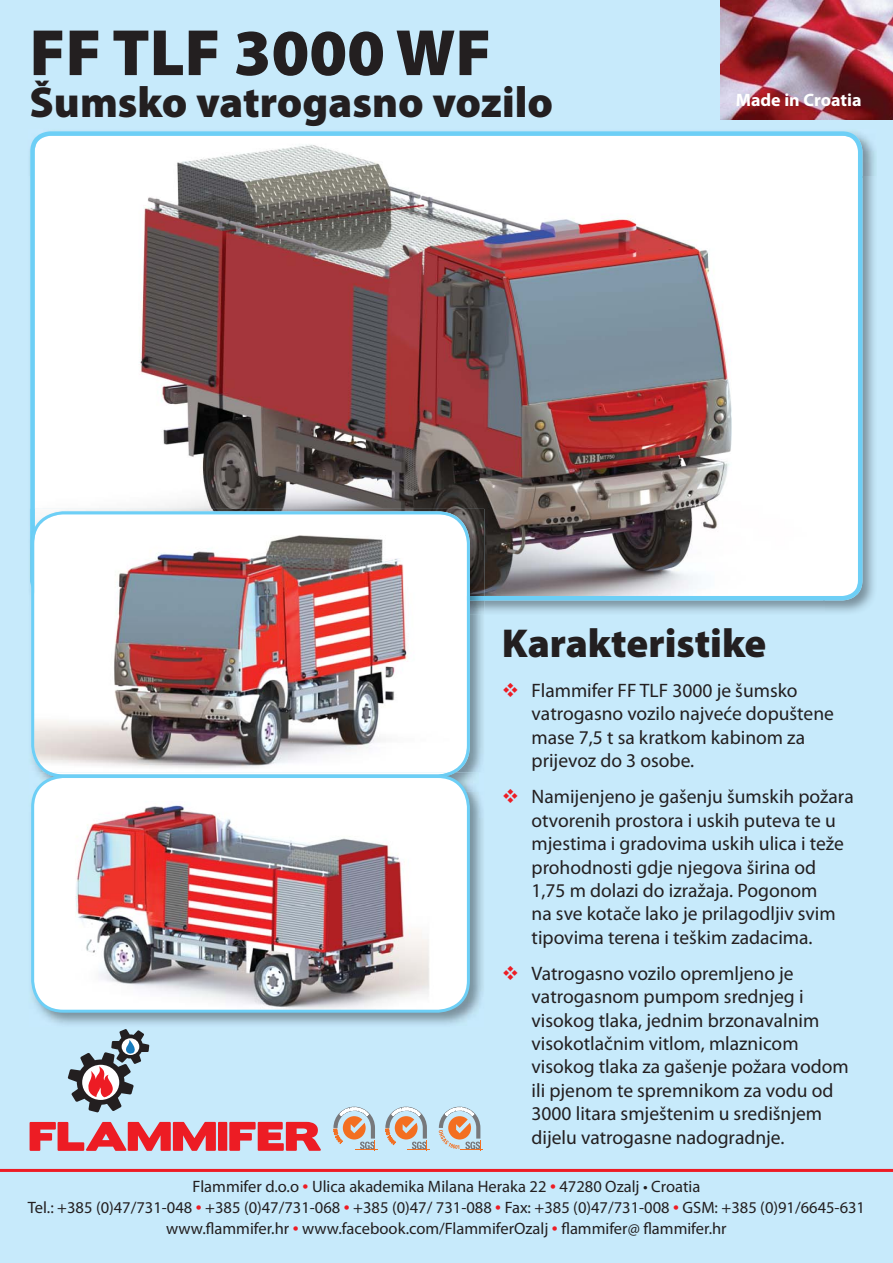
<style>
.page{position:relative;width:893px;height:1263px;background:#fff}
.page>*{position:absolute;margin:0;border:0;box-sizing:border-box;transform-origin:0 0}
.t1{font:900 66px "Myriad Pro";color:#231f20}
.t2{font:900 43.5px "Myriad Pro";color:#231f20}
.t3{font:900 40.5px "Myriad Pro";color:#231f20}
.t4{font:19.5px/23.4px "Myriad Pro";color:#231f20}
.t5{font:700 18px "Myriad Pro";color:#fff}
.t6{font:16.5px/21px "Myriad Pro";color:#231f20;text-align:center}
.s1{font-size:21px;color:#ed1c24}
</style>
<div class="page">
<div style="left:0;top:0;width:892px;height:1263px;background:#c7eafb"></div>
<img style="left:862px;top:135px;width:14px;height:42px">
<img style="left:824px;top:177px;width:50px;height:435px">
<img style="left:30px;top:131px;width:832px;height:470px">
<svg style="left:30px;top:1122px;width:291px;height:29px"></svg>
<svg style="left:68px;top:1029px;width:81px;height:84px"></svg>
<img style="left:30px;top:600px;width:454px;height:173px">
<img style="left:30px;top:509px;width:454px;height:91px">
<img style="left:31px;top:511px;width:439px;height:262px">
<hr style="left:0;top:1169px;width:892px;height:3px;background:#ed1c24">
<svg style="left:385px;top:1107px;width:44px;height:44px"></svg>
<svg style="left:333px;top:1107px;width:44px;height:44px"></svg>
<svg style="left:438px;top:1107px;width:45px;height:44px"></svg>
<img style="left:31px;top:773px;width:452px;height:252px">
<img style="left:45px;top:773px;width:410px;height:4px">
<img style="left:52px;top:773px;width:396px;height:1px">
<img style="left:33px;top:778px;width:435px;height:233px">
<div style="left:31px;top:775px;width:439px;height:238px;border:3px solid #6dcff6;border-radius:31px"></div>
<img style="left:721px;top:0;width:171px;height:119px">
<h1 class="t1" style="left:30px;top:28px;width:463px">FF TLF 3000 WF</h1>
<h2 class="t2" style="left:30px;top:86px;width:525px">Šumsko vatrogasno vozilo</h2>
<p class="t5" style="left:735px;top:93px;width:127px">Made in Croatia</p>
<h3 class="t3" style="left:502px;top:628px;width:266px">Karakteristike</h3>
<p class="t4" style="left:531px;top:681px;width:304px">Flammifer FF TLF 3000 je šumsko vatrogasno vozilo najveće dopuštene mase 7,5 t sa kratkom kabinom za prijevoz do 3 osobe.</p>
<p class="t4" style="left:531px;top:787px;width:324px">Namijenjeno je gašenju šumskih požara otvorenih prostora i uskih puteva te u mjestima i gradovima uskih ulica i teže prohodnosti gdje njegova širina od 1,75 m dolazi do izražaja. Pogonom<br>na sve kotače lako je prilagodljiv svim tipovima terena i teškim zadacima.</p>
<p class="t4" style="left:531px;top:964px;width:318px">Vatrogasno vozilo opremljeno je vatrogasnom pumpom srednjeg i visokog tlaka, jednim brzonavalnim visokotlačnim vitlom, mlaznicom visokog tlaka za gašenje požara vodom ili pjenom te spremnikom za vodu od 3000 litara smještenim u središnjem dijelu vatrogasne nadogradnje.</p>
<p class="t6" style="left:28px;top:1177px;width:838px">Flammifer d.o.o <span class="s1">•</span> Ulica akademika Milana Heraka 22 <span class="s1">•</span> 47280 Ozalj • Croatia<br>Tel.: +385 (0)47/731-048 <span class="s1">•</span> +385 (0)47/731-068 <span class="s1">•</span> +385 (0)47/ 731-088 <span class="s1">•</span> Fax: +385 (0)47/731-008 <span class="s1">•</span> GSM: +385 (0)91/6645-631 www.flammifer.hr <span class="s1">•</span> www.facebook.com/FlammiferOzalj <span class="s1">•</span> flammifer@ flammifer.hr</p>
</div>
